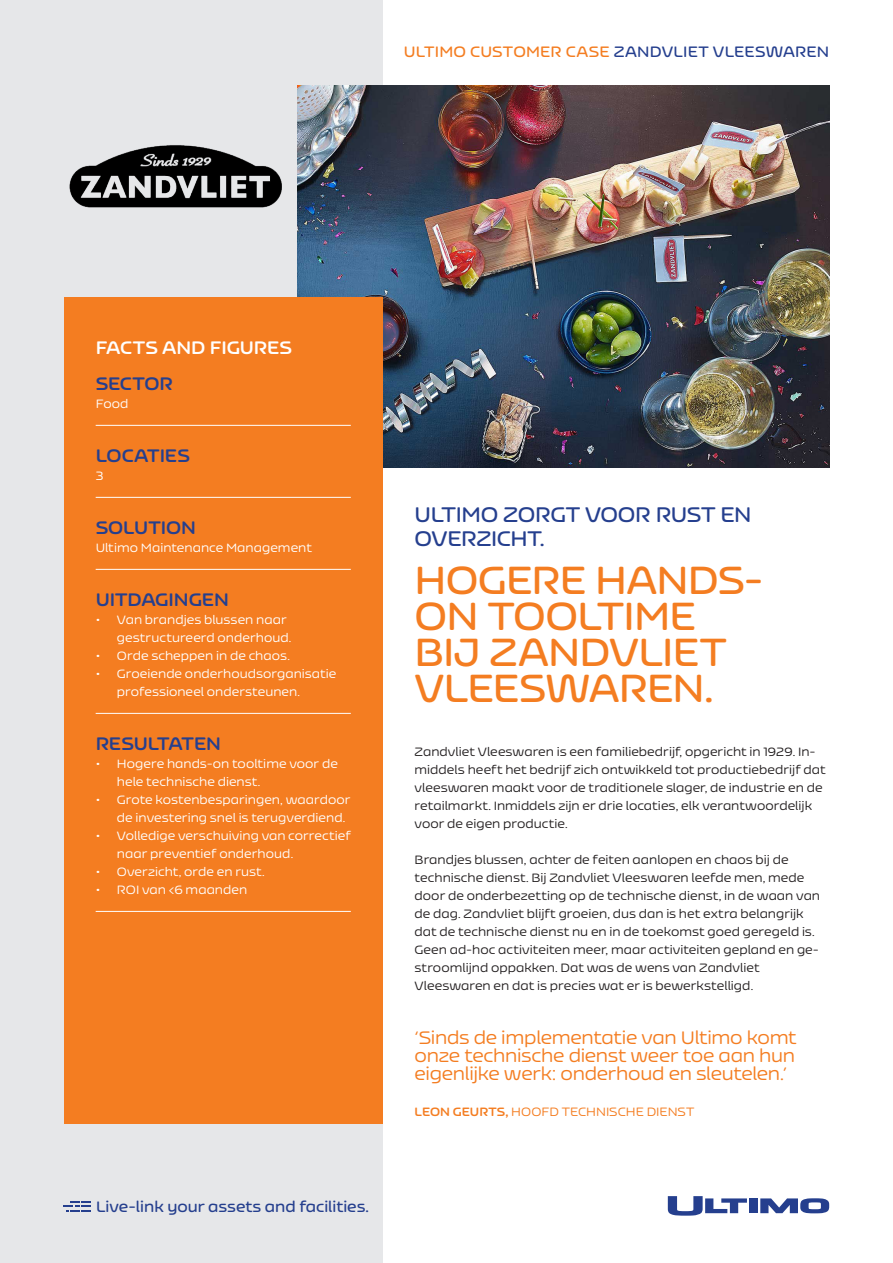
<style>
.page{position:relative;width:893px;height:1263px;background:#fff}
.page>*{position:absolute;margin:0;border:0;box-sizing:border-box;transform-origin:0 0}
._03-CASE_TITEL{font:600 39px/36px "Nizzoli Alt Rd";letter-spacing:-.02em;color:#f47d21}
._02-SUBTITEL{font:600 21px/24px "Nizzoli Alt Rd";letter-spacing:-.02em;color:#253f8e}
._06-KLEINE_QUOTE{font:18px/18px "Nizzoli Alt Rd";letter-spacing:-.015em;color:#f47d21;text-align:justify}
._10-F_F_FACT{font:700 18px "Nizzoli Alt Rd";letter-spacing:-.005em;color:#253f8e}
.t1{font:700 18px "Nizzoli Alt Rd";letter-spacing:-.005em;color:#fff}
._01-CASE_HEADER{font:600 15px "Nizzoli Alt Rd";color:#253f8e}
._05-BODY{font:12px/18px "Nizzoli Alt Rd";color:#231f20}
._11-F_F_FIGURE{font:12px/18px "Nizzoli Alt Rd";letter-spacing:.005em;color:#fff}
._08-QUOTE_AFSLUITER{font:12px "Nizzoli Alt Rd";color:#f47d21}
.s1{color:#f47d21}
.s2{font-weight:700}
</style>
<div class="page">
<div style="left:0;top:0;width:383px;height:1263px;background:#e6e7e9"></div>
<img style="left:298px;top:85px;width:531px;height:383px">
<img style="left:69px;top:145px;width:213px;height:63px">
<div style="left:64px;top:298px;width:319px;height:826px;background:#f47d21"></div>
<hr style="left:96px;top:425px;width:255px;height:1px;background:#fff">
<hr style="left:96px;top:497px;width:255px;height:1px;background:#fff">
<hr style="left:96px;top:569px;width:255px;height:1px;background:#fff">
<hr style="left:96px;top:713px;width:255px;height:1px;background:#fff">
<hr style="left:96px;top:911px;width:255px;height:1px;background:#fff">
<svg style="left:64px;top:1201px;width:26px;height:11px"></svg>
<svg style="left:668px;top:1196px;width:79px;height:20px"></svg>
<div style="left:749px;top:1198px;width:9px;height:15px;background:#253f8e"></div>
<svg style="left:760px;top:1198px;width:69px;height:15px"></svg>
<p class="_01-CASE_HEADER" style="left:404px;top:43px;width:427px"><span class="s1">ULTIMO CUSTOMER CASE</span> ZANDVLIET VLEESWAREN</p>
<p class="t1" style="left:96px;top:337px;width:198px">FACTS AND FIGURES</p>
<p class="_10-F_F_FACT" style="left:96px;top:373px;width:79px">SECTOR</p>
<p class="_11-F_F_FIGURE" style="left:96px;top:395px;width:34px">Food</p>
<p class="_10-F_F_FACT" style="left:96px;top:445px;width:96px">LOCATIES</p>
<p class="_11-F_F_FIGURE" style="left:96px;top:467px;width:9px">3</p>
<p class="_10-F_F_FACT" style="left:96px;top:517px;width:102px">SOLUTION</p>
<p class="_11-F_F_FIGURE" style="left:96px;top:539px;width:218px">Ultimo Maintenance Management</p>
<p class="_10-F_F_FACT" style="left:96px;top:589px;width:135px">UITDAGINGEN</p>
<p class="_11-F_F_FIGURE" style="left:117px;top:611px;width:176px;text-indent:-21px">• Van brandjes blussen naar gestructureerd onderhoud.</p>
<p class="_11-F_F_FIGURE" style="left:96px;top:647px;width:196px">• Orde scheppen in de chaos.</p>
<p class="_11-F_F_FIGURE" style="left:117px;top:665px;width:221px;text-indent:-21px">• Groeiende onderhoudsorganisatie professioneel ondersteunen.</p>
<p class="_10-F_F_FACT" style="left:96px;top:733px;width:127px">RESULTATEN</p>
<p class="_11-F_F_FIGURE" style="left:117px;top:755px;width:222px;text-indent:-21px">• Hogere hands-on tooltime voor de hele technische dienst.</p>
<p class="_11-F_F_FIGURE" style="left:117px;top:791px;width:235px;text-indent:-21px">• Grote kostenbesparingen, waardoor de investering snel is terugverdiend.</p>
<p class="_11-F_F_FIGURE" style="left:117px;top:827px;width:235px;text-indent:-21px">• Volledige verschuiving van correctief naar preventief onderhoud.</p>
<p class="_11-F_F_FIGURE" style="left:96px;top:863px;width:170px">• Overzicht, orde en rust.</p>
<p class="_11-F_F_FIGURE" style="left:96px;top:881px;width:153px">• ROI van &lt;6 maanden</p>
<p class="_01-CASE_HEADER" style="left:96px;top:1198px;width:274px">Live-link your assets and facilities.</p>
<p class="_02-SUBTITEL" style="left:415px;top:502px;width:338px">ULTIMO ZORGT VOOR RUST EN<br>OVERZICHT.</p>
<p class="_03-CASE_TITEL" style="left:415px;top:562px;width:351px">HOGERE HANDS-<br>ON TOOLTIME<br>BIJ ZANDVLIET<br>VLEESWAREN.</p>
<p class="_05-BODY" style="left:415px;top:743px;width:413px">Zandvliet Vleeswaren is een familiebedrijf, opgericht in 1929. In&shy;middels heeft het bedrijf zich ontwikkeld tot productiebedrijf dat vleeswaren maakt voor de traditionele slager, de industrie en de retailmarkt. Inmiddels zijn er drie locaties, elk verantwoordelijk voor de eigen productie.</p>
<p class="_05-BODY" style="left:415px;top:851px;width:407px">Brandjes blussen, achter de feiten aanlopen en chaos bij de technische dienst. Bij Zandvliet Vleeswaren leefde men, mede door de onderbezetting op de technische dienst, in de waan van de dag. Zandvliet blijft groeien, dus dan is het extra belangrijk dat de technische dienst nu en in de toekomst goed geregeld is.<br>Geen ad-hoc activiteiten meer, maar activiteiten gepland en ge&shy;stroomlijnd oppakken. Dat was de wens van Zandvliet</p>
<p class="_05-BODY" style="left:415px;top:977px;width:340px">Vleeswaren en dat is precies wat er is bewerkstelligd.</p>
<p class="_06-KLEINE_QUOTE" style="left:415px;top:1028px;width:383px">‘Sinds de implementatie van Ultimo komt onze technische dienst weer toe aan hun eigenlijke werk: onderhoud en sleutelen.’</p>
<p class="_08-QUOTE_AFSLUITER" style="left:415px;top:1105px;width:281px"><span class="s2">LEON GEURTS,</span> HOOFD TECHNISCHE DIENST</p>
</div>
